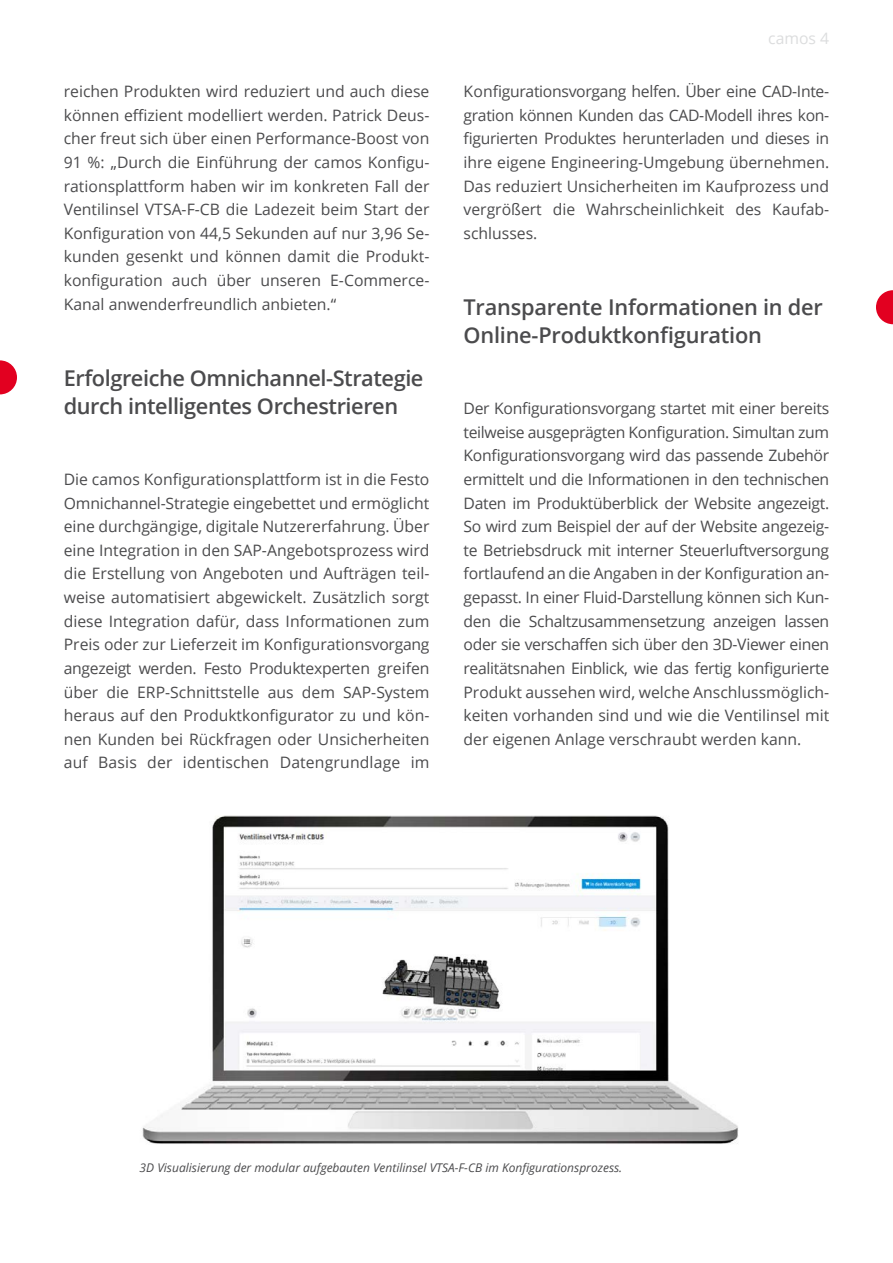
<style>
.page{position:relative;width:893px;height:1263px;background:#fff}
.page>*{position:absolute;margin:0;border:0;box-sizing:border-box;transform-origin:0 0}
._04_Liste_Stichpunkte{font:600 21.75px/28.5px "Open Sans";letter-spacing:-.02em;color:#4b4b4d}
._04_Liste_Stichpunkte-2{font:15.75px/23.7px "Open Sans";color:#4b4b4d;text-align:justify}
._05_Grafik_Überschrift{font:15.75px "Open Sans";color:#dcddde}
._04_Liste_Stichpunkte-3{font:italic 12px "Open Sans";color:#4b4b4d}
</style>
<div class="page">
<svg style="left:876px;top:290px;width:17px;height:34px"></svg>
<img style="left:142px;top:815px;width:597px;height:329px">
<svg style="left:0;top:360px;width:17px;height:34px"></svg>
<p class="_04_Liste_Stichpunkte-2" style="left:64px;top:79px;width:367px">reichen Produkten wird reduziert und auch diese können effizient modelliert werden. Patrick Deus&shy;cher freut sich über einen Performance-Boost von 91 %: „Durch die Einführung der camos Konfigu&shy;rationsplattform haben wir im konkreten Fall der Ventilinsel VTSA-F-CB die Ladezeit beim Start der Konfiguration von 44,5 Sekunden auf nur 3,96 Se&shy;kunden gesenkt und können damit die Produkt&shy;konfiguration auch über unseren E-Commerce-Kanal anwenderfreundlich anbieten.“</p>
<p class="_04_Liste_Stichpunkte" style="left:64px;top:363px;width:361px">Erfolgreiche Omnichannel-Strategie durch intelligentes Orchestrieren</p>
<p class="_04_Liste_Stichpunkte-2" style="left:64px;top:467px;width:367px">Die camos Konfigurationsplattform ist in die Festo Omnichannel-Strategie eingebettet und ermöglicht eine durchgängige, digitale Nutzererfahrung. Über eine Integration in den SAP-Angebotsprozess wird die Erstellung von Angeboten und Aufträgen teil&shy;weise automatisiert abgewickelt. Zusätzlich sorgt diese Integration dafür, dass Informationen zum Preis oder zur Lieferzeit im Konfigurationsvorgang angezeigt werden. Festo Produktexperten greifen über die ERP-Schnittstelle aus dem SAP-System heraus auf den Produktkonfigurator zu und kön&shy;nen Kunden bei Rückfragen oder Unsicherheiten auf Basis der identischen Datengrundlage im</p>
<p class="_05_Grafik_Überschrift" style="left:768px;top:27px;width:63px">camos 4</p>
<p class="_04_Liste_Stichpunkte-2" style="left:463px;top:79px;width:367px">Konfigurationsvorgang helfen. Über eine CAD-Inte&shy;gration können Kunden das CAD-Modell ihres kon&shy;figurierten Produktes herunterladen und dieses in ihre eigene Engineering-Umgebung übernehmen.<br>Das reduziert Unsicherheiten im Kaufprozess und vergrößert die Wahrscheinlichkeit des Kaufab&shy;schlusses.</p>
<p class="_04_Liste_Stichpunkte" style="left:463px;top:292px;width:361px">Transparente Informationen in der<br>Online-Produktkonfiguration</p>
<p class="_04_Liste_Stichpunkte-2" style="left:463px;top:396px;width:367px">Der Konfigurationsvorgang startet mit einer bereits teilweise ausgeprägten Konfiguration. Simultan zum Konfigurationsvorgang wird das passende Zubehör ermittelt und die Informationen in den technischen Daten im Produktüberblick der Website angezeigt.<br>So wird zum Beispiel der auf der Website angezeig&shy;te Betriebsdruck mit interner Steuerluftversorgung fortlaufend an die Angaben in der Konfiguration an&shy;gepasst. In einer Fluid-Darstellung können sich Kun&shy;den die Schaltzusammensetzung anzeigen lassen oder sie verschaffen sich über den 3D-Viewer einen realitätsnahen Einblick, wie das fertig konfigurierte Produkt aussehen wird, welche Anschlussmöglich&shy;keiten vorhanden sind und wie die Ventilinsel mit der eigenen Anlage verschraubt werden kann.</p>
<p class="_04_Liste_Stichpunkte-3" style="left:140px;top:1159px;width:484px">3D Visualisierung der modular aufgebauten Ventilinsel VTSA-F-CB im Konfigurationsprozess.</p>
</div>
